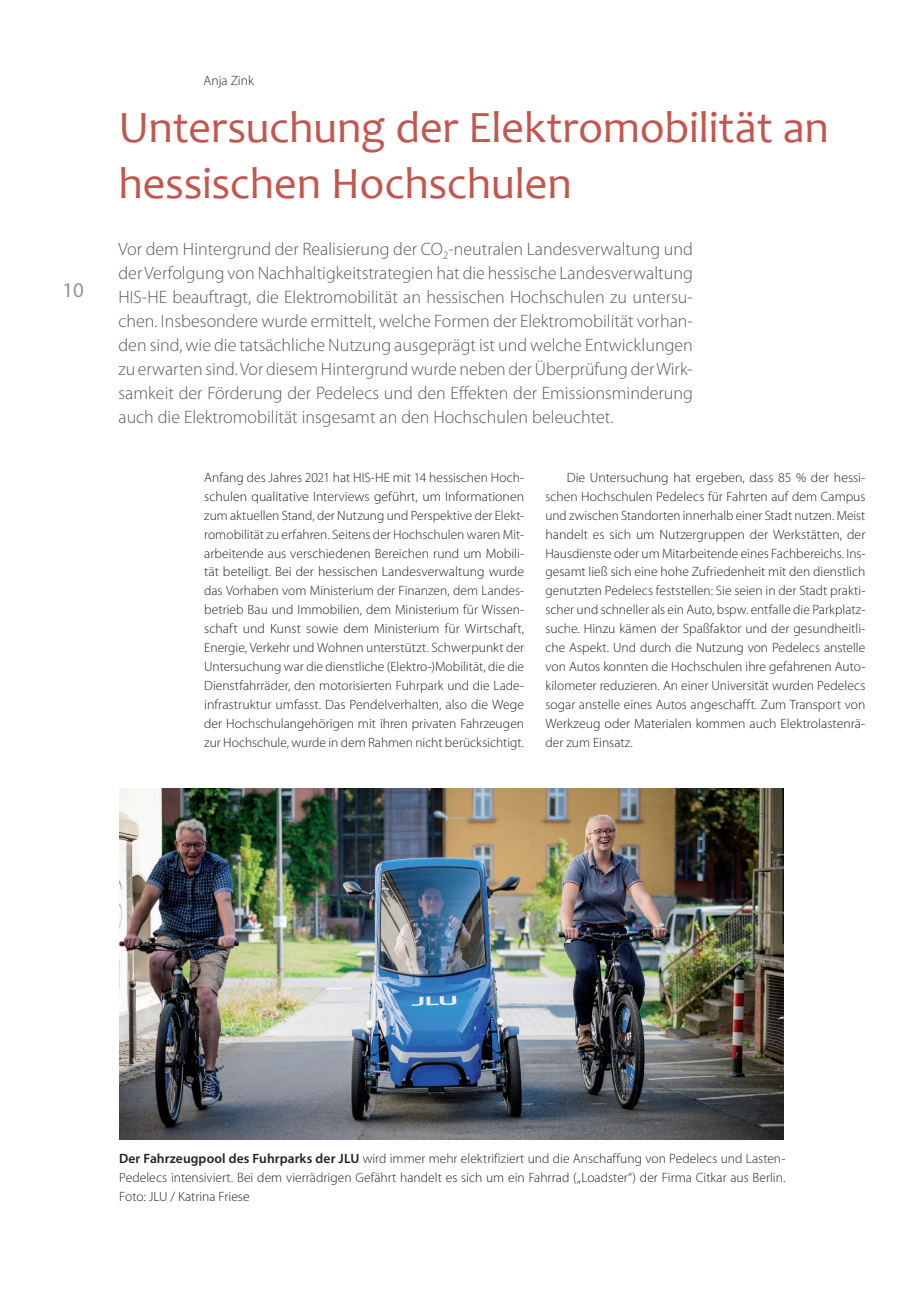
<style>
.page{position:relative;width:919px;height:1289px;background:#fff}
.page>*{position:absolute;margin:0;border:0;box-sizing:border-box;transform-origin:0 0}
.Überschrift_1_rot{font:45px/56.7px "Candara";letter-spacing:-.005em;color:#c3564f}
.t1{font:21px "Myriad Pro";color:#939598}
.Einführungstext{font:300 18px/24px "Myriad Pro";color:#57585a;text-align:justify}
.Standard_2-spaltig{font:300 13.5px/18.9px "Myriad Pro";color:#231f20;text-align:justify}
.Standard_1-spaltig{font:300 13.5px/18.9px "Myriad Pro";color:#231f20;text-align:justify}
.Autorennamen{font:300 13.5px "Myriad Pro";color:#231f20}
.s1{font-weight:600}
</style>
<div class="page">
<img style="left:119px;top:789px;width:664px;height:349px">
<h2 class="t1" style="left:62px;top:277px;width:23px">10</h2>
<p class="Autorennamen" style="left:203px;top:72px;width:52px">Anja Zink</p>
<p class="Überschrift_1_rot" style="left:118px;top:98px;width:711px">Untersuchung der Elektromobilität an hessischen Hochschulen</p>
<p class="Einführungstext" style="left:118px;top:237px;width:576px">Vor dem Hintergrund der Realisierung der CO<sub>2</sub>-neutralen Landesverwaltung und der Verfolgung von Nachhaltigkeitstrategien hat die hessische Landesverwaltung HIS-HE beauftragt, die Elektromobilität an hessischen Hochschulen zu untersu&shy;chen. Insbesondere wurde ermittelt, welche Formen der Elektromobilität vorhan&shy;den sind, wie die tatsächliche Nutzung ausgeprägt ist und welche Entwicklungen zu erwarten sind. Vor diesem Hintergrund wurde neben der Überprüfung der Wirk&shy;samkeit der Förderung der Pedelecs und den Effekten der Emissionsminderung auch die Elektromobilität insgesamt an den Hochschulen beleuchtet.</p>
<p class="Standard_2-spaltig" style="left:204px;top:468px;width:321px">Anfang des Jahres 2021 hat HIS-HE mit 14 hessischen Hoch&shy;schulen qualitative Interviews geführt, um Informationen zum aktuellen Stand, der Nutzung und Perspektive der Elekt&shy;romobilität zu erfahren. Seitens der Hochschulen waren Mit&shy;arbeitende aus verschiedenen Bereichen rund um Mobili&shy;tät beteiligt. Bei der hessischen Landesverwaltung wurde das Vorhaben vom Ministerium der Finanzen, dem Landes&shy;betrieb Bau und Immobilien, dem Ministerium für Wissen&shy;schaft und Kunst sowie dem Ministerium für Wirtschaft, Energie, Verkehr und Wohnen unterstützt. Schwerpunkt der Untersuchung war die dienstliche (Elektro-)Mobilität, die die Dienstfahrräder, den motorisierten Fuhrpark und die Lade&shy;infrastruktur umfasst. Das Pendelverhalten, also die Wege der Hochschulangehörigen mit ihren privaten Fahrzeugen zur Hochschule, wurde in dem Rahmen nicht berücksichtigt.</p>
<p class="Standard_2-spaltig" style="left:545px;top:468px;width:321px;text-indent:21px">Die Untersuchung hat ergeben, dass 85 % der hessi&shy;schen Hochschulen Pedelecs für Fahrten auf dem Campus und zwischen Standorten innerhalb einer Stadt nutzen. Meist handelt es sich um Nutzergruppen der Werkstätten, der Hausdienste oder um Mitarbeitende eines Fachbereichs. Ins&shy;gesamt ließ sich eine hohe Zufriedenheit mit den dienstlich genutzten Pedelecs feststellen: Sie seien in der Stadt prakti&shy;scher und schneller als ein Auto, bspw. entfalle die Parkplatz&shy;suche. Hinzu kämen der Spaßfaktor und der gesundheitli&shy;che Aspekt. Und durch die Nutzung von Pedelecs anstelle von Autos konnten die Hochschulen ihre gefahrenen Auto&shy;kilometer reduzieren. An einer Universität wurden Pedelecs sogar anstelle eines Autos angeschafft. Zum Transport von Werkzeug oder Materialen kommen auch Elektrolastenrä&shy;der zum Einsatz.</p>
<p class="Standard_1-spaltig" style="left:119px;top:1148px;width:667px"><span class="s1">Der Fahrzeugpool des Fuhrparks der JLU</span> wird immer mehr elektrifiziert und die Anschaffung von Pedelecs und Lasten-Pedelecs intensiviert. Bei dem vierrädrigen Gefährt handelt es sich um ein Fahrrad („Loadster“) der Firma Citkar aus Berlin.<br>Foto: JLU / Katrina Friese</p>
</div>
